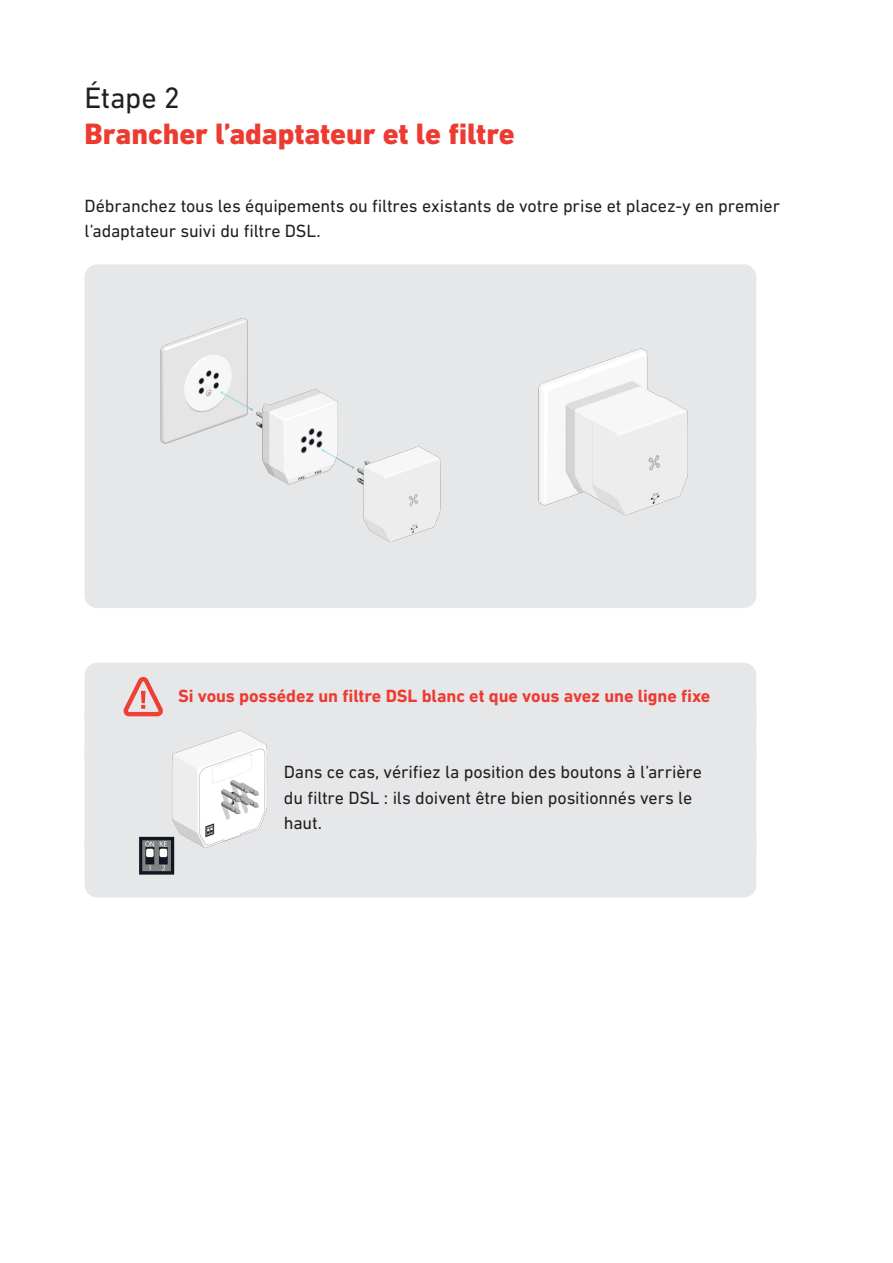
<style>
.page{position:relative;width:893px;height:1263px;background:#fff}
.page>*{position:absolute;margin:0;border:0;box-sizing:border-box;transform-origin:0 0}
.Titre_1{font:800 30px/36px "DIN Next LT Pro";letter-spacing:-.005em;color:#ee3b32}
.Body_copy{font:18px/25.5px "DIN Next LT Pro";letter-spacing:-.01em;color:#231f20}
.Body_copy_cadre{font:18px/25.5px "DIN Next LT Pro";letter-spacing:-.01em;color:#231f20}
.Body_copy_cadre-2{font:700 18px "DIN Next LT Pro";letter-spacing:-.005em;color:#ee3b32}
.s1{font-weight:400;color:#231f20}
</style>
<div class="page">
<div style="left:85px;top:663px;width:671px;height:69px;background:#e6e7e9;border-radius:13px"></div>
<div style="left:85px;top:701px;width:671px;height:69px;background:#e6e7e9;border-radius:13px"></div>
<div style="left:85px;top:739px;width:671px;height:120px;background:#e6e7e9;border-radius:13px"></div>
<div style="left:85px;top:828px;width:671px;height:69px;background:#e6e7e9;border-radius:13px"></div>
<div style="left:85px;top:264px;width:671px;height:344px;background:#e6e7e9;border-radius:13px"></div>
<img style="left:538px;top:348px;width:150px;height:168px">
<img style="left:160px;top:318px;width:281px;height:225px">
<svg style="left:123px;top:677px;width:40px;height:39px"></svg>
<img style="left:172px;top:730px;width:95px;height:145px">
<img style="left:139px;top:836px;width:35px;height:39px">
<p class="Titre_1" style="left:85px;top:79px;width:432px"><span class="s1">Étape 2<br></span>Brancher l’adaptateur et le filtre</p>
<p class="Body_copy" style="left:85px;top:192px;width:697px">Débranchez tous les équipements ou filtres existants de votre prise et placez-y en premier l’adaptateur suivi du filtre DSL.</p>
<p class="Body_copy_cadre-2" style="left:178px;top:685px;width:534px">Si vous possédez un filtre DSL blanc et que vous avez une ligne fixe</p>
<p class="Body_copy_cadre" style="left:284px;top:759px;width:420px">Dans ce cas, vérifiez la position des boutons à l’arrière du filtre DSL : ils doivent être bien positionnés vers le haut.</p>
</div>
